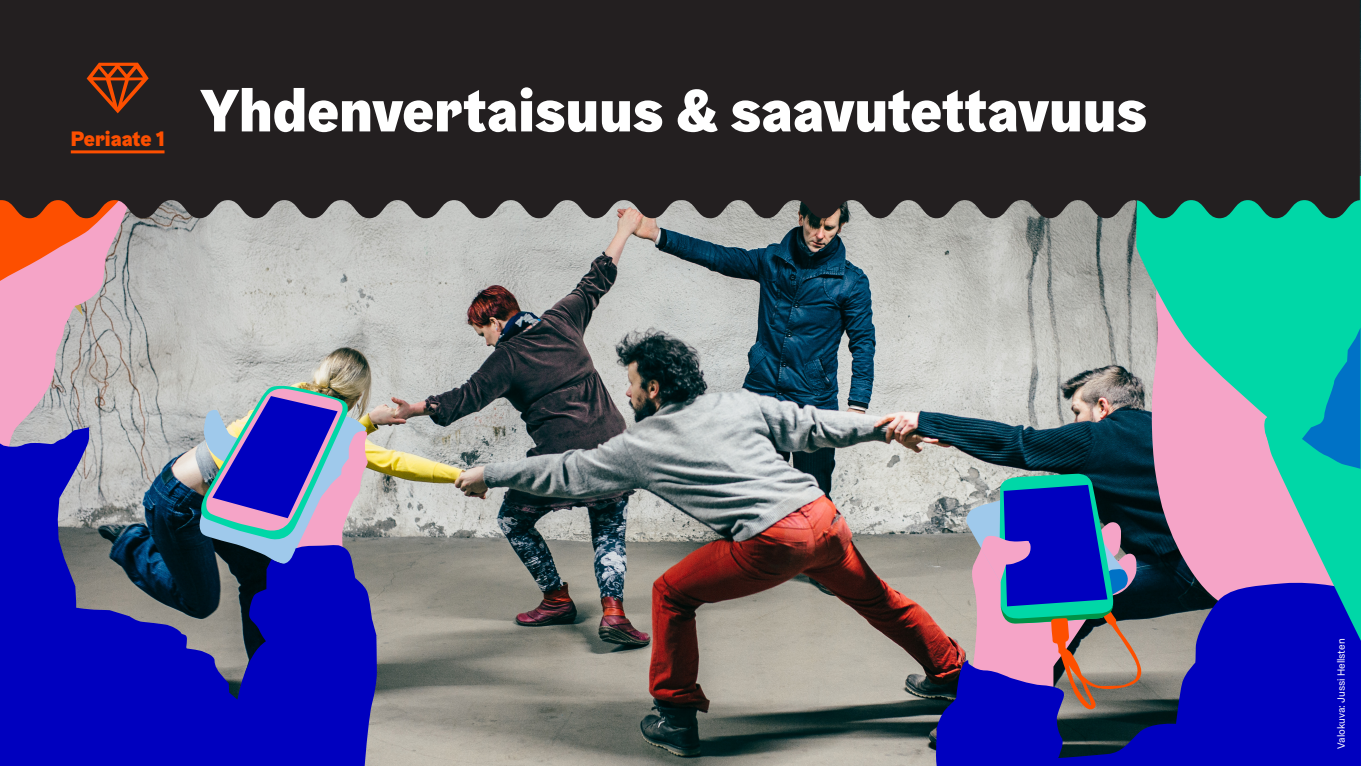
<style>
.page{position:relative;width:1361px;height:766px;background:#fff}
.page>*{position:absolute;margin:0;border:0;box-sizing:border-box;transform-origin:0 0}
.Otsikko_1{font:900 60px "Helsinki Grotesk";color:#fff}
.Otsikko_2{font:900 21px "Helsinki Grotesk";color:#fd4f00}
.Leipis{font:10.5px "Helsinki Grotesk";color:#fff}
</style>
<div class="page">
<img style="left:131px;top:218px;width:1004px;height:547px">
<svg style="left:0;top:427px;width:377px;height:338px;background:#2023a6"></svg>
<svg style="left:0;top:218px;width:131px;height:231px;background:#d09ba4"></svg>
<svg style="left:192px;top:385px;width:176px;height:179px;background:#6f75b4"></svg>
<svg style="left:935px;top:580px;width:426px;height:185px;background:#1817a4"></svg>
<svg style="left:1135px;top:218px;width:226px;height:420px;background:#66a6a8"></svg>
<svg style="left:1263px;top:327px;width:98px;height:313px;background:#2d9fb4"></svg>
<svg style="left:965px;top:473px;width:178px;height:238px;background:#5d5f9c"></svg>
<div style="left:0;top:0;width:1361px;height:218px;background:#231f20"></div>
<hr style="left:71px;top:150px;width:93px;height:3px;background:#fd4f00">
<svg style="left:87px;top:63px;width:62px;height:50px;background:#6e2f14"></svg>
<p class="Otsikko_2" style="left:71px;top:125px;width:95px">Periaate 1</p>
<p class="Otsikko_1" style="left:201px;top:72px;width:948px">Yhdenvertaisuus &amp; saavutettavuus</p>
<p class="Leipis" style="left:1334px;top:748px;width:112px;rotate:-90deg">Valokuva: Jussi Hellsten</p>
</div>
